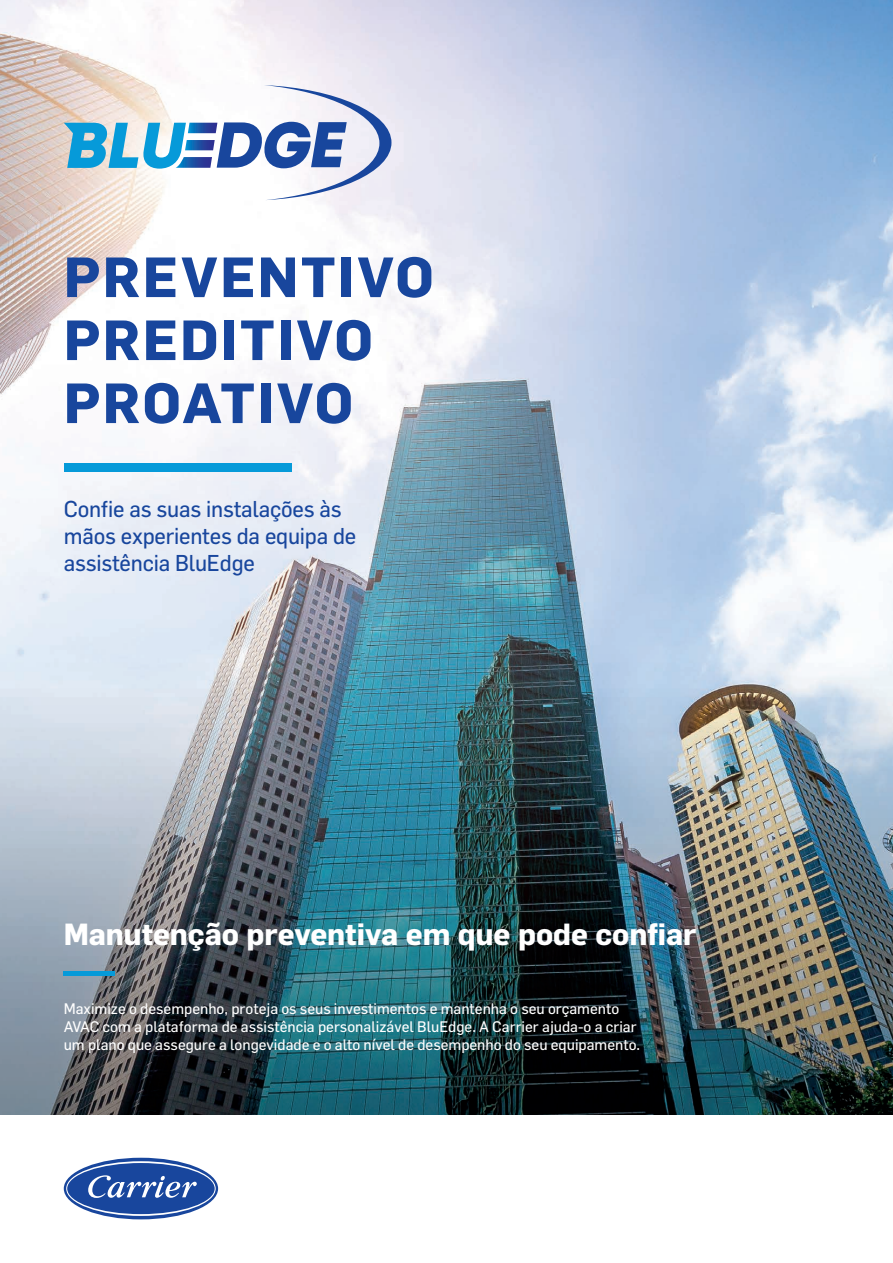
<style>
.page{position:relative;width:893px;height:1263px;background:#fff}
.page>*{position:absolute;margin:0;border:0;box-sizing:border-box;transform-origin:0 0}
.t1{font:700 55.5px/63px "Flama";letter-spacing:.04em;color:#18469d}
.t2{font:700 30px "Flama";letter-spacing:-.005em;color:#fff}
.t3{font:22.5px/27px "Flama";letter-spacing:-.01em;color:#18469d}
.t4{font:15px/18px "Flama";color:#fff}
</style>
<div class="page">
<img style="left:0;top:0;width:893px;height:1114px">
<svg style="left:64px;top:85px;width:327px;height:115px"></svg>
<div style="left:64px;top:463px;width:228px;height:9px;background:#069ad9"></div>
<hr style="left:64px;top:972px;width:51px;height:4px;background:#069ad9">
<div style="left:64px;top:1158px;width:154px;height:61px;background:#18469d;border-radius:50%"></div>
<svg style="left:66px;top:1161px;width:150px;height:55px"></svg>
<h1 class="t1" style="left:64px;top:244px;width:371px">PREVENTIVO<br>PREDITIVO<br>PROATIVO</h1>
<h3 class="t3" style="left:64px;top:495px;width:294px">Confie as suas instalações às mãos experientes da equipa de assistência BluEdge</h3>
<h2 class="t2" style="left:64px;top:916px;width:634px">Manutenção preventiva em que pode confiar</h2>
<p class="t4" style="left:64px;top:999px;width:578px">Maximize o desempenho, proteja os seus investimentos e mantenha o seu orçamento<br>AVAC com a plataforma de assistência personalizável BluEdge. A Carrier ajuda-o a criar um plano que assegure a longevidade e o alto nível de desempenho do seu equipamento.</p>
</div>
